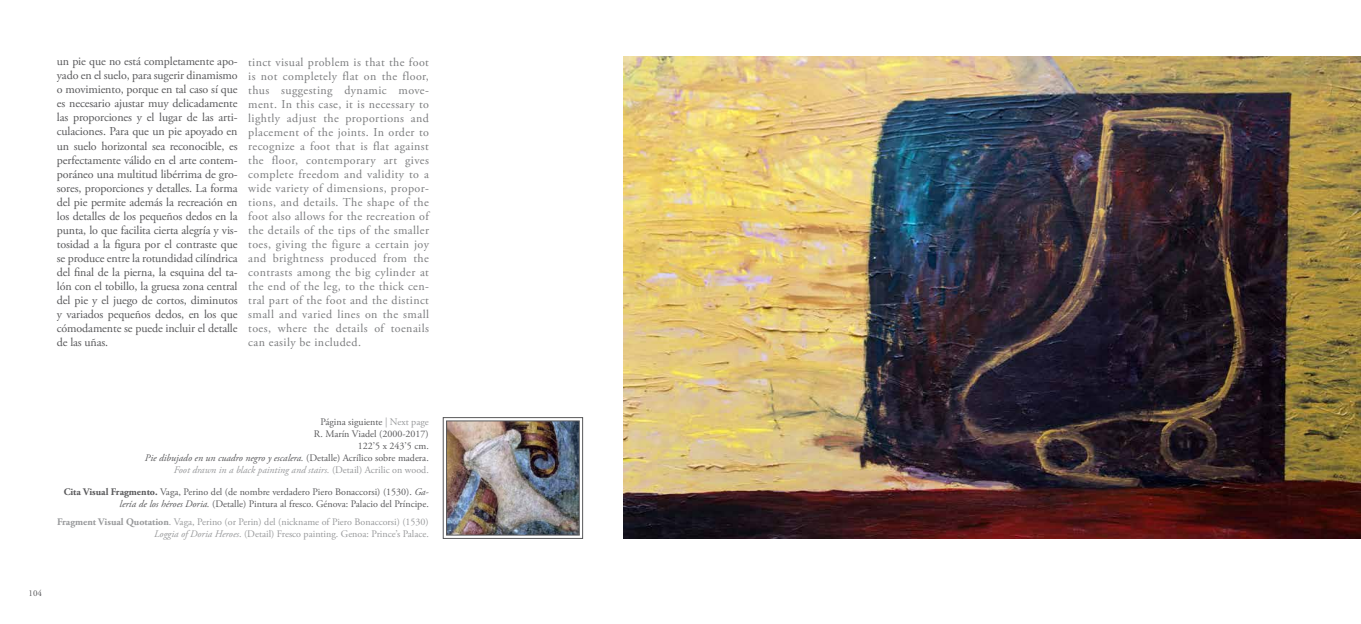
<style>
.page{position:relative;width:1361px;height:624px;background:#fff}
.page>*{position:absolute;margin:0;border:0;box-sizing:border-box;transform-origin:0 0}
.t1{font:12px/14px "Adobe Garamond Pro";letter-spacing:-.01em;color:#58585a;text-align:justify}
.t2{font:12px/14px "Adobe Garamond Pro";letter-spacing:-.08em;color:#7b7c7e;text-align:justify}
.t3{font:10px/12px "Adobe Garamond Pro";color:#58585a;text-align:right}
.t4{font:10px/12px "Adobe Garamond Pro";letter-spacing:-.015em;color:#98999b;text-align:right}
.t5{font:9px "Adobe Garamond Pro";color:#58585a}
.s1{color:#98999b}
.s2{font-style:italic}
.s3{font-style:italic;color:#98999b}
.s4{font-weight:700}
</style>
<div class="page">
<img style="left:442px;top:417px;width:141px;height:122px">
<img style="left:624px;top:57px;width:737px;height:481px">
<p class="t1" style="left:57px;top:55px;width:182px">un pie que no está completamente apo&shy;yado en el suelo, para sugerir dinamismo o movimiento, porque en tal caso sí que es necesario ajustar muy delicadamente las proporciones y el lugar de las arti&shy;culaciones. Para que un pie apoyado en un suelo horizontal sea reconocible, es perfectamente válido en el arte contem&shy;poráneo una multitud libérrima de gro&shy;sores, proporciones y detalles. La forma del pie permite además la recreación en los detalles de los pequeños dedos en la punta, lo que facilita cierta alegría y vis&shy;tosidad a la figura por el contraste que se produce entre la rotundidad cilíndrica del final de la pierna, la esquina del ta&shy;lón con el tobillo, la gruesa zona central del pie y el juego de cortos, diminutos y variados pequeños dedos, en los que cómodamente se puede incluir el detalle de las uñas.</p>
<p class="t2" style="left:248px;top:55px;width:184px">tinct visual problem is that the foot is not completely flat on the floor, thus suggesting dynamic move&shy;ment. In this case, it is necessary to lightly adjust the proportions and placement of the joints. In order to recognize a foot that is flat against the floor, contemporary art gives complete freedom and validity to a wide variety of dimensions, propor&shy;tions, and details. The shape of the foot also allows for the recreation of the details of the tips of the smaller toes, giving the figure a certain joy and brightness produced from the contrasts among the big cylinder at the end of the leg, to the thick cen&shy;tral part of the foot and the distinct small and varied lines on the small toes, where the details of toenails can easily be included.</p>
<p class="t3" style="left:145px;top:416px;width:285px">Página siguiente <span class="s1">| Next page<br></span>R. Marín Viadel (2000-2017)<br>122’5 x 243’5 cm.<br><span class="s2">Pie dibujado en un cuadro negro y escalera.</span> (Detalle) Acrílico sobre madera.<br><span class="s3">Foot drawn in a black painting and stairs.</span> <span class="s1">(Detail) Acrilic on wood.</span></p>
<p class="t3" style="left:64px;top:486px;width:367px"><span class="s4">Cita Visual Fragmento.</span> Vaga, Perino del (de nombre verdadero Piero Bonaccorsi) (1530). <span class="s2">Ga&shy;lería de los héroes Doria.</span> (Detalle) Pintura al fresco. Génova: Palacio del Príncipe.</p>
<p class="t4" style="left:57px;top:515px;width:373px"><span class="s4">Fragment Visual Quotation</span>. Vaga, Perino (or Perin) del (nickname of Piero Bonaccorsi) (1530)<br><span class="s2">Loggia of Doria Heroes</span>. (Detail) Fresco painting. Genoa: Prince’s Palace.</p>
<p class="t5" style="left:29px;top:587px;width:15px">104</p>
</div>
